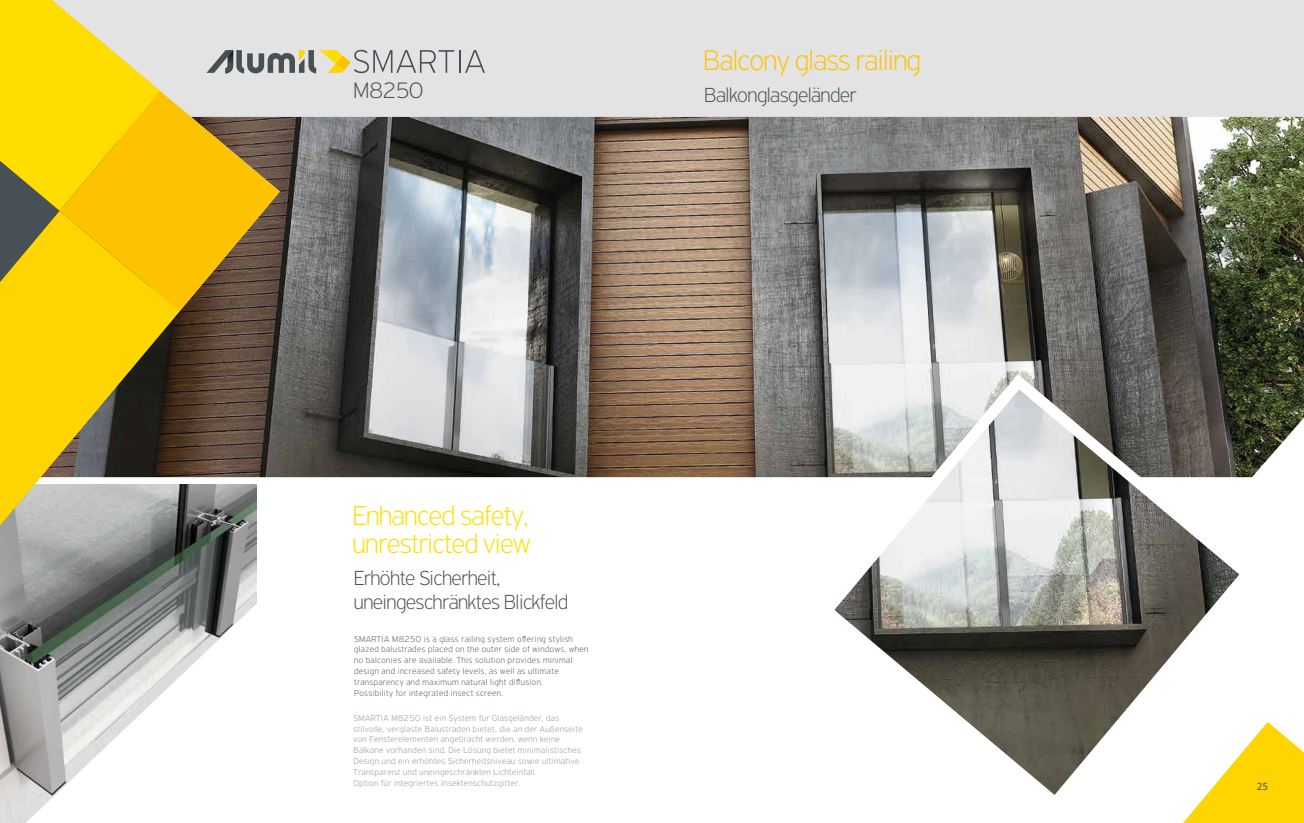
<style>
.page{position:relative;width:1304px;height:823px;background:#fff}
.page>*{position:absolute;margin:0;border:0;box-sizing:border-box;transform-origin:0 0}
.t1{font:100 30px "PF Highway Sans Pro";letter-spacing:-.025em;color:#fdc300}
.t2{font:100 29px/27.5px "PF Highway Sans Pro";letter-spacing:-.025em;color:#fd0}
.t3{font:100 23.7px "PF Highway Sans Pro";letter-spacing:-.025em;color:#465055}
.t4{font:100 21.6px/24px "PF Highway Sans Pro";letter-spacing:-.025em;color:#465055}
.t5{font:11px "Myriad Pro";color:#465055}
.t6{font:100 9px/10.8px "PF Highway Sans Pro";letter-spacing:.045em;color:#83929b}
.t7{font:100 9px/10.8px "PF Highway Sans Pro";letter-spacing:.045em;color:#465055}
</style>
<div class="page">
<img style="left:179px;top:484px;width:78px;height:193px">
<div style="left:0;top:0;width:1304px;height:135px;background:#e3e3e3"></div>
<img style="left:179px;top:117px;width:1125px;height:360px">
<svg style="left:160px;top:91px;width:120px;height:220px;background:#c19b31"></svg>
<svg style="left:0;top:525px;width:179px;height:297px"></svg>
<svg style="left:0;top:0;width:160px;height:211px;background:#f1d223"></svg>
<svg style="left:0;top:211px;width:179px;height:314px;background:#c6aa26"></svg>
<svg style="left:1184px;top:722px;width:120px;height:100px;background:#ffda1f"></svg>
<svg style="left:819px;top:374px;width:436px;height:435px"></svg>
<img style="left:834px;top:389px;width:405px;height:405px">
<hr style="left:459px;top:50px;width:2px;height:23px;background:#465055">
<svg style="left:465px;top:50px;width:20px;height:23px"></svg>
<svg style="left:206px;top:50px;width:248px;height:23px"></svg>
<h1 class="t1" style="left:703px;top:42px;width:219px">Balcony glass railing</h1>
<h3 class="t3" style="left:353px;top:76px;width:71px">M8250</h3>
<h3 class="t4" style="left:704px;top:83px;width:154px">Balkonglasgeländer</h3>
<h2 class="t2" style="left:353px;top:501px;width:180px">Enhanced safety, unrestricted view</h2>
<h3 class="t4" style="left:354px;top:565px;width:216px">Erhöhte Sicherheit, uneingeschränktes Blickfeld</h3>
<p class="t7" style="left:354px;top:632px;width:236px">SMARTIA M8250 is a glass railing system offering stylish glazed balustrades placed on the outer side of windows, when no balconies are available. This solution provides minimal design and increased safety levels, as well as ultimate transparency and maximum natural light diffusion.<br>Possibility for integrated insect screen.</p>
<p class="t6" style="left:353px;top:711px;width:231px">SMARTIA M8250 ist ein System für Glasgeländer, das stilvolle, verglaste Balustraden bietet, die an der Außenseite von Fensterelementen angebracht werden, wenn keine Balkone vorhanden sind. Die Lösung bietet minimalistisches Design und ein erhöhtes Sicherheitsniveau sowie ultimative Transparenz und uneingeschränkten Lichteinfall.<br>Option für integriertes Insektenschutzgitter.</p>
<p class="t5" style="left:1257px;top:779px;width:13px">25</p>
</div>
